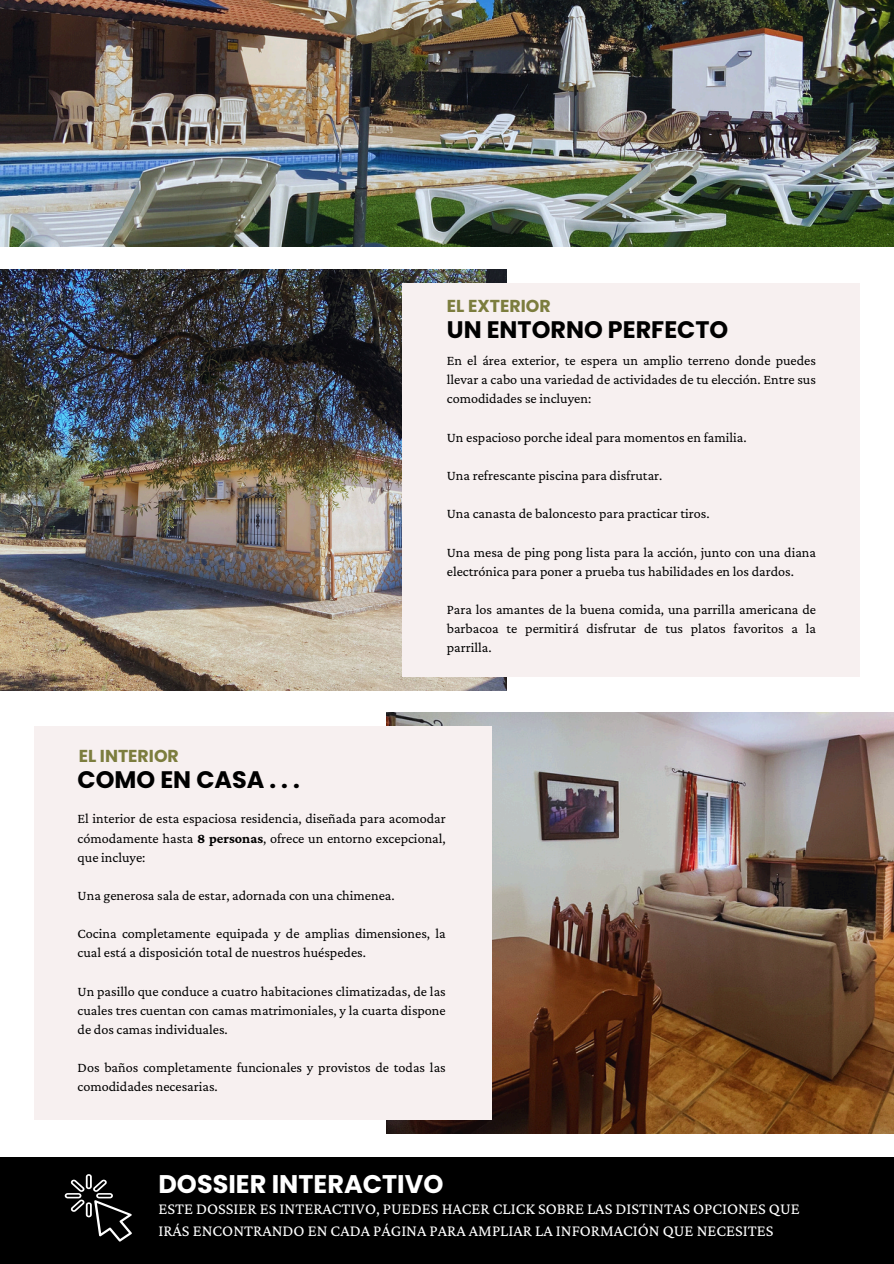
<style>
.page{position:relative;width:894px;height:1264px;background:#fff}
.page>*{position:absolute;margin:0;border:0;box-sizing:border-box;transform-origin:0 0}
.t1{font:700 25.5px "Poppins";color:#fff}
.t2{font:700 23.85px "Poppins";color:#000}
.t3{font:700 17.25px "Poppins";color:#7c7d3e}
.t4{font:16.5px/22.5px "Crimson Pro";color:#fff}
.t5{font:14.1px/19.2px "Crimson Pro";color:#000;text-align:justify}
.s1{font-weight:700}
</style>
<div class="page">
<img style="left:0;top:0;width:893px;height:247px">
<img style="left:0;top:269px;width:506px;height:421px">
<div style="left:0;top:1156px;width:893px;height:107px;background:#000"></div>
<svg style="left:65px;top:1174px;width:67px;height:67px"></svg>
<div style="left:403px;top:283px;width:456px;height:393px;background:#f7f0f0"></div>
<img style="left:387px;top:712px;width:506px;height:421px">
<div style="left:34px;top:726px;width:457px;height:394px;background:#f7f0f0"></div>
<p class="t3" style="left:79px;top:743px;width:102px">EL INTERIOR</p>
<h1 class="t2" style="left:78px;top:763px;width:224px">COMO EN CASA . . .</h1>
<p class="t3" style="left:446px;top:294px;width:105px">EL EXTERIOR</p>
<p class="t2" style="left:446px;top:313px;width:283px">UN ENTORNO PERFECTO</p>
<p class="t5" style="left:446px;top:351px;width:370px">En el área exterior, te espera un amplio terreno donde puedes llevar a cabo una variedad de actividades de tu elección. Entre sus comodidades se incluyen:</p>
<p class="t5" style="left:446px;top:427px;width:301px">Un espacioso porche ideal para momentos en familia.</p>
<p class="t5" style="left:446px;top:465px;width:217px">Una refrescante piscina para disfrutar.</p>
<h2 class="t5" style="left:446px;top:504px;width:264px">Una canasta de baloncesto para practicar tiros.</h2>
<p class="t5" style="left:446px;top:542px;width:370px">Una mesa de ping pong lista para la acción, junto con una diana electrónica para poner a prueba tus habilidades en los dardos.</p>
<h1 class="t5" style="left:446px;top:599px;width:370px">Para los amantes de la buena comida, una parrilla americana de barbacoa te permitirá disfrutar de tus platos favoritos a la parrilla.</h1>
<p class="t5" style="left:78px;top:809px;width:369px">El interior de esta espaciosa residencia, diseñada para acomodar cómodamente hasta <span class="s1">8 personas</span>, ofrece un entorno excepcional, que incluye:</p>
<p class="t5" style="left:78px;top:885px;width:318px">Una generosa sala de estar, adornada con una chimenea.</p>
<p class="t5" style="left:78px;top:923px;width:369px">Cocina completamente equipada y de amplias dimensiones, la cual está a disposición total de nuestros huéspedes.</p>
<p class="t5" style="left:78px;top:981px;width:369px">Un pasillo que conduce a cuatro habitaciones climatizadas, de las cuales tres cuentan con camas matrimoniales, y la cuarta dispone de dos camas individuales.</p>
<h2 class="t5" style="left:78px;top:1057px;width:369px">Dos baños completamente funcionales y provistos de todas las comodidades necesarias.</h2>
<p class="t1" style="left:158px;top:1166px;width:286px">DOSSIER INTERACTIVO</p>
<p class="t4" style="left:158px;top:1197px;width:642px">ESTE DOSSIER ES INTERACTIVO, PUEDES HACER CLICK SOBRE LAS DISTINTAS OPCIONES QUE<br>IRÁS ENCONTRANDO EN CADA PÁGINA PARA AMPLIAR LA INFORMACIÓN QUE NECESITES</p>
</div>
